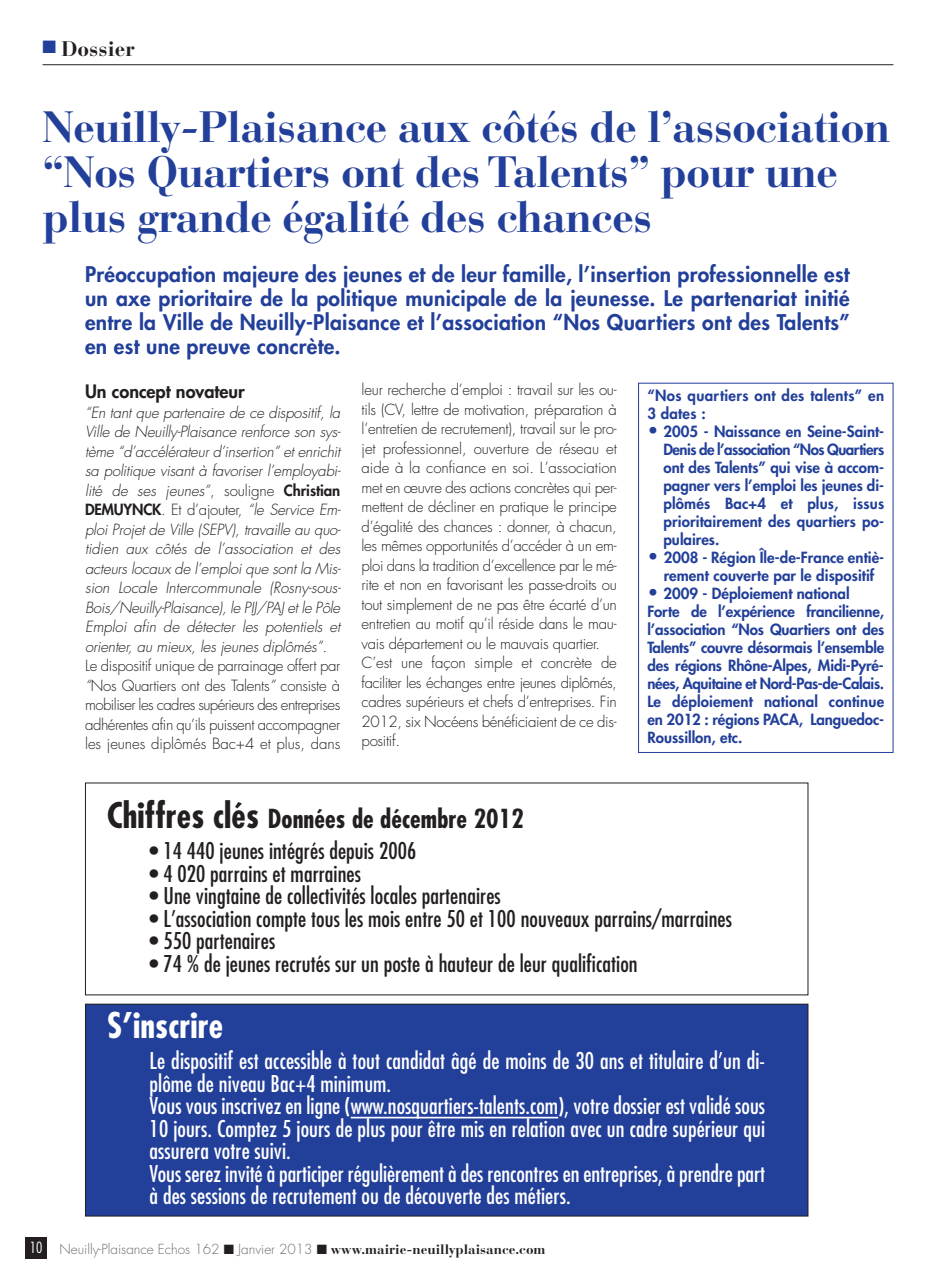
<style>
.page{position:relative;width:936px;height:1276px;background:#fff}
.page>*{position:absolute;margin:0;border:0;box-sizing:border-box;transform-origin:0 0}
.t1{font:43.5px/45px "Bauer Bodoni Bold Os F";letter-spacing:-.02em;color:#223f99}
.t2{font:700 condensed 34.5px "Futura";letter-spacing:.005em;color:#fff}
.t3{font:700 condensed 25.5px "Futura";letter-spacing:.005em;color:#231f20}
.t4{font:condensed 22.5px/22.5px "Futura";letter-spacing:.005em;color:#fff}
.t5{font:condensed 22.5px "Futura";letter-spacing:.005em;color:#231f20}
.t6{font:800 21px/24px "Futura";letter-spacing:.015em;color:#223f99;text-align:justify}
.t7{font:21px "Bauer Bodoni Bold Os F";color:#231f20}
.t8{font:800 18px "Futura";color:#231f20}
.t9{font:300 15px/19.5px "Futura";letter-spacing:-.02em;color:#231f20;text-align:justify}
.t10{font:800 15px/18px "Futura";color:#223f99;text-align:justify}
.t11{font:italic 300 15px/19.5px "Futura";letter-spacing:-.01em;color:#231f20;text-align:justify}
.t12{font:800 15px/18px "Futura";letter-spacing:.025em;color:#223f99}
.t13{font:300 13.5px "Futura";color:#6c6d70}
.s1{color:#223f99}
.s2{font-style:normal}
.s3{font-weight:800;font-style:normal}
.s4{font-style:italic}
.s5{font-weight:300;font-size:18px}
.s6{font-size:34.5px}
.s7{font-stretch:condensed;font-size:15px;color:#fff}
.s8{color:#231f20}
.s9{font-family:"Bauer Bodoni Bold Os F";font-weight:400;color:#231f20}
</style>
<div class="page">
<div style="left:26px;top:1237px;width:21px;height:22px;background:#231f20"></div>
<hr style="left:43px;top:64px;width:850px;height:1px;background:#231f20">
<div style="left:638px;top:383px;width:255px;height:370px;border:1px solid #223f99"></div>
<div style="left:85px;top:1004px;width:722px;height:212px;background:#223f99"></div>
<div style="left:85px;top:1003px;width:723px;height:213px;border:1px solid #231f20"></div>
<hr style="left:351px;top:1116px;width:207px;height:2px;background:#fff">
<h3 class="t7" style="left:43px;top:41px;width:94px"><span class="s1">■</span> Dossier</h3>
<h1 class="t1" style="left:43px;top:110px;width:849px">Neuilly-Plaisance aux côtés de l’association “Nos Quartiers ont des Talents” pour une plus grande égalité des chances</h1>
<p class="t6" style="left:85px;top:263px;width:766px">Préoccupation majeure des jeunes et de leur famille, l’insertion professionnelle est un axe prioritaire de la politique municipale de la jeunesse. Le partenariat initié entre la Ville de Neuilly-Plaisance et l’association “Nos Quartiers ont des Talents” en est une preuve concrète.</p>
<p class="t8" style="left:85px;top:383px;width:161px">Un concept novateur</p>
<p class="t11" style="left:85px;top:403px;width:257px">“En tant que partenaire de ce dispositif, la Ville de Neuilly-Plaisance renforce son sys&shy;tème “d’accélérateur d’insertion” et enrichit sa politique visant à favoriser l’employabi&shy;lité de ses jeunes”<span class="s2">, souligne</span> <span class="s3">Christian DEMUYNCK</span><span class="s2">. Et d’ajouter,</span> “le Service Em&shy;ploi Projet de Ville (SEPV), travaille au quo&shy;tidien aux côtés de l’association et des acteurs locaux de l’emploi que sont la Mis&shy;sion Locale Intercommunale (Rosny-sous-Bois/Neuilly-Plaisance), le PIJ/PAJ et le Pôle Emploi afin de détecter les potentiels et orienter, au mieux, les jeunes diplômés”.</p>
<p class="t9" style="left:85px;top:657px;width:257px">Le dispositif unique de parrainage offert par <span class="s4">“</span>Nos Quartiers ont des Talents<span class="s4">”</span> consiste à mobiliser les cadres supérieurs des entreprises adhérentes afin qu’ils puissent accompagner les jeunes diplômés Bac+4 et plus, dans</p>
<p class="t9" style="left:361px;top:381px;width:257px;text-align:left">leur recherche d’emploi : travail sur les ou&shy;tils (CV, lettre de motivation, préparation à l’entretien de recrutement), travail sur le pro&shy;jet professionnel, ouverture de réseau et aide à la confiance en soi. L’association met en œuvre des actions concrètes qui per&shy;mettent de décliner en pratique le principe d’égalité des chances : donner, à chacun, les mêmes opportunités d’accéder à un em&shy;ploi dans la tradition d’excellence par le mé&shy;rite et non en favorisant les passe-droits ou tout simplement de ne pas être écarté d’un entretien au motif qu’il réside dans le mau&shy;vais département ou le mauvais quartier.<br>C’est une façon simple et concrète de faciliter les échanges entre jeunes diplômés, cadres supérieurs et chefs d’entreprises. Fin 2012, six Nocéens bénéficiaient de ce dis&shy;positif.</p>
<p class="t12" style="left:647px;top:388px;width:238px">“Nos quartiers ont des talents” en<br>3 dates :</p>
<p class="t10" style="left:663px;top:424px;width:222px;text-indent:-16px"><span class="s5">•</span> 2005 - Naissance en Seine-Saint-Denis de l’association “Nos Quartiers ont des Talents” qui vise à accom&shy;pagner vers l’emploi les jeunes di&shy;plômés Bac+4 et plus, issus prioritairement des quartiers po&shy;pulaires.</p>
<p class="t10" style="left:647px;top:550px;width:238px;text-align:center"><span class="s5">•</span> 2008 - Région Île-de-France entiè&shy;rement couverte par le dispositif</p>
<p class="t10" style="left:647px;top:586px;width:238px;text-align:left"><span class="s5">•</span> 2009 - Déploiement national Forte de l’expérience francilienne, l’association “Nos Quartiers ont des Talents” couvre désormais l’ensemble des régions Rhône-Alpes, Midi-Pyré&shy;nées, Aquitaine et Nord-Pas-de-Calais.<br>Le déploiement national continue en 2012 : régions PACA, Languedoc-Roussillon, etc.</p>
<h3 class="t3" style="left:107px;top:807px;width:418px"><span class="s6">Chiffres clés</span> Données de décembre 2012</h3>
<h3 class="t5" style="left:150px;top:840px;width:268px">• 14 440 jeunes intégrés depuis 2006</h3>
<h3 class="t5" style="left:150px;top:863px;width:213px">• 4 020 parrains et marraines</h3>
<h3 class="t5" style="left:150px;top:885px;width:352px">• Une vingtaine de collectivités locales partenaires</h3>
<h3 class="t5" style="left:150px;top:908px;width:583px">• L’association compte tous les mois entre 50 et 100 nouveaux parrains/marraines</h3>
<h3 class="t5" style="left:150px;top:930px;width:127px">• 550 partenaires</h3>
<h3 class="t5" style="left:150px;top:953px;width:489px">• 74 % de jeunes recrutés sur un poste à hauteur de leur qualification</h3>
<h2 class="t2" style="left:107px;top:1010px;width:117px">S’inscrire</h2>
<p class="t4" style="left:149px;top:1051px;width:617px">Le dispositif est accessible à tout candidat âgé de moins de 30 ans et titulaire d’un di&shy;plôme de niveau Bac+4 minimum.<br>Vous vous inscrivez en ligne (www.nosquartiers-talents.com), votre dossier est validé sous 10 jours. Comptez 5 jours de plus pour être mis en relation avec un cadre supérieur qui assurera votre suivi.<br>Vous serez invité à participer régulièrement à des rencontres en entreprises, à prendre part à des sessions de recrutement ou de découverte des métiers.</p>
<p class="t13" style="left:30px;top:1243px;width:517px"><span class="s7">10</span> Neuilly-Plaisance Echos 162 <span class="s8">■</span> Janvier 2013 <span class="s8">■</span> <span class="s9">www.mairie-neuillyplaisance.com</span></p>
</div>
